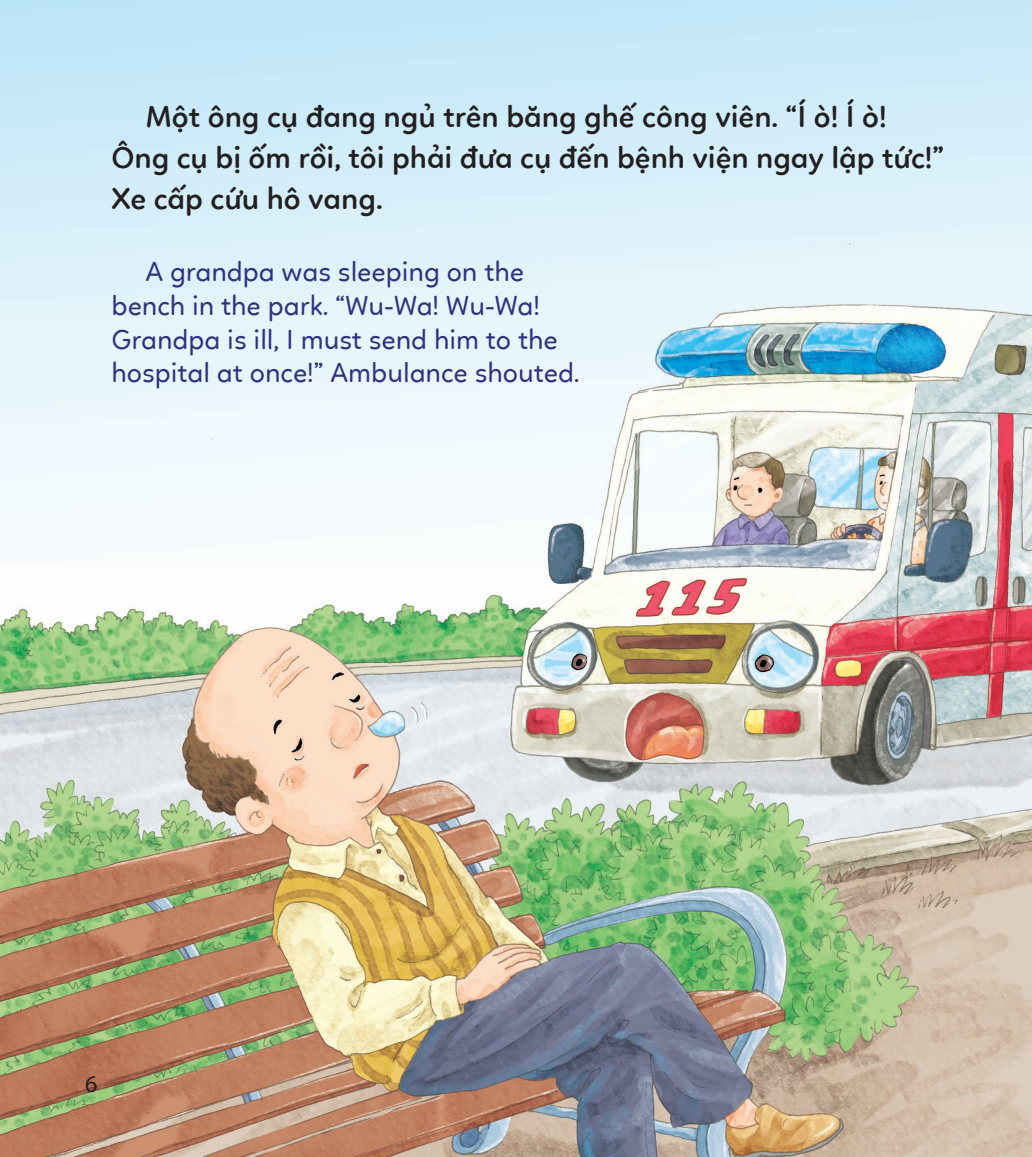
<style>
.page{position:relative;width:1032px;height:1157px;background:#fff}
.page>*{position:absolute;margin:0;border:0;box-sizing:border-box;transform-origin:0 0}
.tieng_viet{font:600 30.8px/41.2px "r 0 c 0 i Linotte";color:#231f20}
.tieng_anh{font:28px/33.6px "r 0 c 0 i Linotte";color:#30317f}
.t1{font:24px "Myriad Pro";color:#231f20}
</style>
<div class="page">
<img style="left:0;top:0;width:1032px;height:1157px">
<p class="tieng_viet" style="left:111px;top:93px;width:834px;text-indent:34px">Một ông cụ đang ngủ trên băng ghế công viên. “Í ò! Í ò!<br>Ông cụ bị ốm rồi, tôi phải đưa cụ đến bệnh viện ngay lập tức!”<br>Xe cấp cứu hô vang.</p>
<p class="tieng_anh" style="left:111px;top:252px;width:470px;text-indent:34px">A grandpa was sleeping on the bench in the park. “Wu-Wa! Wu-Wa!<br>Grandpa is ill, I must send him to the hospital at once!” Ambulance shouted.</p>
<p class="t1" style="left:85px;top:1069px;width:14px">6</p>
</div>
